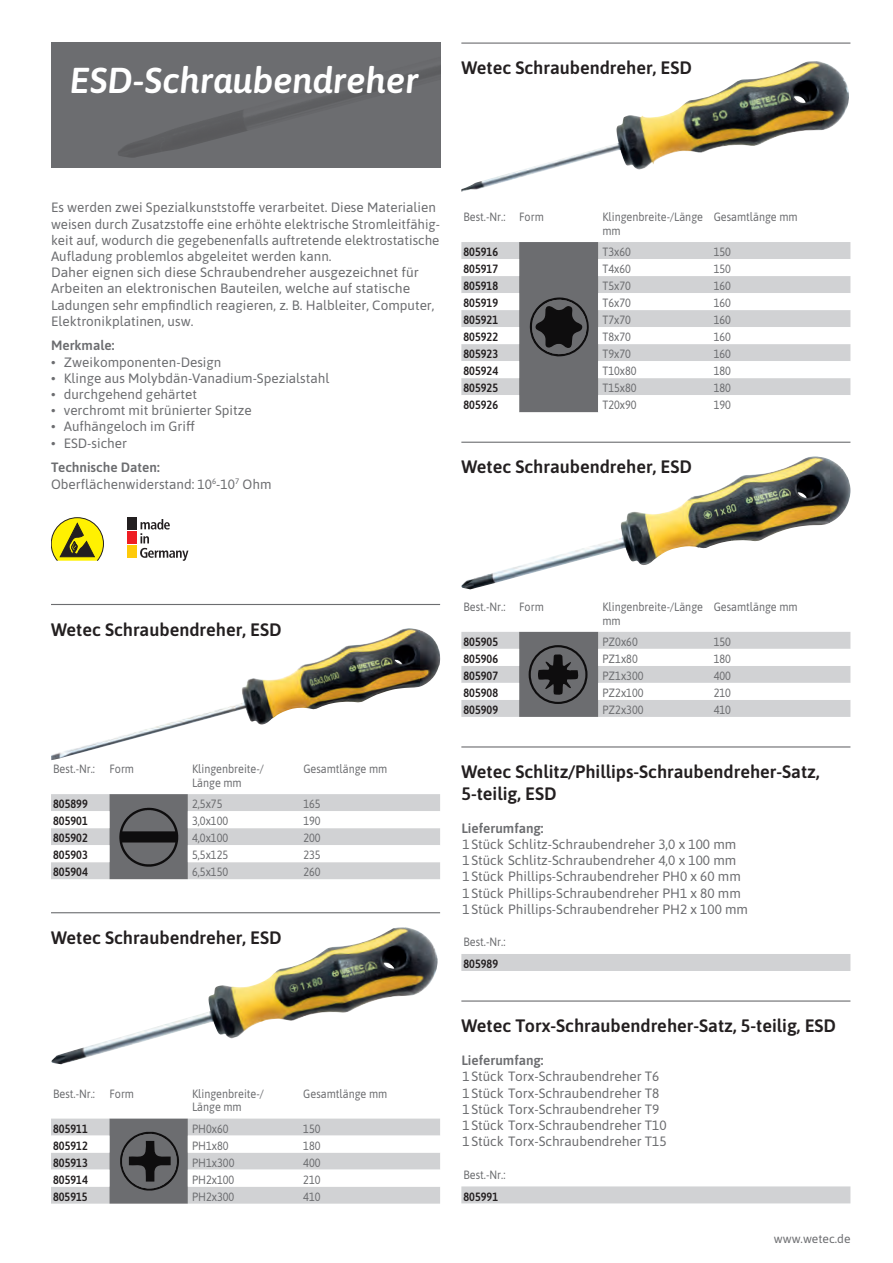
<style>
.page{position:relative;width:893px;height:1263px;background:#fff}
.page>*{position:absolute;margin:0;border:0;box-sizing:border-box;transform-origin:0 0}
.t1{font:italic 600 36px "Asap";color:#fff}
.t2{font:600 18px/21.6px "Asap";color:#231f20}
.t3{font:13.5px/16.2px "Asap";color:#6c6d70}
.t4{font:600 13.5px "Asap";color:#6c6d70}
.t5{font:12px/13.5px "Asap";color:#6c6d70;scale:.9 1}
.t6{font:600 12px "Asap";color:#231f20;scale:.9 1}
.t7{font:12px "Asap";color:#6c6d70}
.s1{font-weight:600}
</style>
<div class="page">
<div style="left:51px;top:43px;width:389px;height:125px;background:#6c6d70"></div>
<svg style="left:51px;top:517px;width:53px;height:44px;background:#c5bc33"></svg>
<img style="left:51px;top:628px;width:389px;height:132px">
<hr style="left:51px;top:604px;width:389px;height:1px;background:#6c6d70">
<svg style="left:51px;top:794px;width:389px;height:85px"></svg>
<img style="left:51px;top:927px;width:387px;height:137px">
<hr style="left:51px;top:912px;width:389px;height:1px;background:#6c6d70">
<svg style="left:51px;top:1118px;width:389px;height:86px"></svg>
<div style="left:461px;top:242px;width:389px;height:17px;background:#d1d2d4"></div>
<svg style="left:461px;top:276px;width:389px;height:119px;fill:#d1d2d4"></svg>
<img style="left:461px;top:61px;width:388px;height:131px">
<hr style="left:461px;top:43px;width:389px;height:1px;background:#6c6d70">
<svg style="left:519px;top:242px;width:79px;height:170px;background:#616264"></svg>
<div style="left:461px;top:954px;width:389px;height:17px;background:#d1d2d4"></div>
<hr style="left:461px;top:746px;width:389px;height:1px;background:#6c6d70">
<img style="left:461px;top:456px;width:389px;height:133px">
<hr style="left:461px;top:442px;width:389px;height:1px;background:#6c6d70">
<svg style="left:461px;top:632px;width:389px;height:85px"></svg>
<div style="left:461px;top:1186px;width:389px;height:17px;background:#d1d2d4"></div>
<hr style="left:461px;top:1000px;width:389px;height:1px;background:#6c6d70">
<svg style="left:140px;top:519px;width:48px;height:42px"></svg>
<div style="left:127px;top:517px;width:9px;height:12px;background:#231f20"></div>
<div style="left:127px;top:531px;width:9px;height:12px;background:#ee1d23"></div>
<div style="left:127px;top:545px;width:9px;height:12px;background:#feca0a"></div>
<h1 class="t1" style="left:70px;top:56px;width:350px">ESD-Schraubendreher</h1>
<h2 class="t2" style="left:461px;top:56px;width:232px">Wetec Schraubendreher, ESD</h2>
<p class="t3" style="left:51px;top:199px;width:391px">Es werden zwei Spezialkunststoffe verarbeitet. Diese Materialien weisen durch Zusatzstoffe eine erhöhte elektrische Stromleitfähig&shy;keit auf, wodurch die gegebenenfalls auftretende elektrostatische Aufladung problemlos abgeleitet werden kann.<br>Daher eignen sich diese Schraubendreher ausgezeichnet für Arbeiten an elektronischen Bauteilen, welche auf statische Ladungen sehr empfindlich reagieren, z. B. Halbleiter, Computer, Elektronikplatinen, usw.</p>
<p class="t4" style="left:51px;top:336px;width:65px">Merkmale:</p>
<p class="t3" style="left:51px;top:353px;width:172px">• Zweikomponenten-Design</p>
<p class="t3" style="left:51px;top:369px;width:280px">• Klinge aus Molybdän-Vanadium-Spezialstahl</p>
<p class="t3" style="left:51px;top:385px;width:148px">• durchgehend gehärtet</p>
<p class="t3" style="left:51px;top:402px;width:202px">• verchromt mit brünierter Spitze</p>
<p class="t3" style="left:51px;top:418px;width:145px">• Aufhängeloch im Griff</p>
<p class="t3" style="left:51px;top:434px;width:78px">• ESD-sicher</p>
<p class="t3" style="left:51px;top:459px;width:222px"><span class="s1">Technische Daten:<br></span>Oberflächenwiderstand: 10<sup>6</sup>-10<sup>7</sup> Ohm</p>
<p class="t5" style="left:463px;top:210px;width:91px">Best.-Nr.: Form</p>
<p class="t5" style="left:602px;top:210px;width:113px">Klingenbreite-/Länge mm</p>
<p class="t5" style="left:714px;top:210px;width:95px">Gesamtlänge mm</p>
<p class="t6" style="left:463px;top:243px;width:40px">805916</p>
<p class="t5" style="left:602px;top:245px;width:33px">T3x60</p>
<p class="t5" style="left:714px;top:245px;width:21px">150</p>
<p class="t6" style="left:463px;top:260px;width:40px">805917</p>
<p class="t5" style="left:602px;top:262px;width:33px">T4x60</p>
<p class="t5" style="left:714px;top:262px;width:21px">150</p>
<p class="t6" style="left:463px;top:277px;width:40px">805918</p>
<p class="t5" style="left:602px;top:279px;width:33px">T5x70</p>
<p class="t5" style="left:714px;top:279px;width:21px">160</p>
<p class="t6" style="left:463px;top:294px;width:40px">805919</p>
<p class="t5" style="left:602px;top:296px;width:33px">T6x70</p>
<p class="t5" style="left:714px;top:296px;width:21px">160</p>
<p class="t6" style="left:463px;top:311px;width:40px">805921</p>
<p class="t5" style="left:602px;top:313px;width:33px">T7x70</p>
<p class="t5" style="left:714px;top:313px;width:21px">160</p>
<p class="t6" style="left:463px;top:328px;width:40px">805922</p>
<p class="t5" style="left:602px;top:330px;width:33px">T8x70</p>
<p class="t5" style="left:714px;top:330px;width:21px">160</p>
<p class="t6" style="left:463px;top:345px;width:40px">805923</p>
<p class="t5" style="left:602px;top:347px;width:33px">T9x70</p>
<p class="t5" style="left:714px;top:347px;width:21px">160</p>
<p class="t6" style="left:463px;top:362px;width:40px">805924</p>
<p class="t5" style="left:602px;top:364px;width:40px">T10x80</p>
<p class="t5" style="left:714px;top:364px;width:21px">180</p>
<p class="t6" style="left:463px;top:379px;width:40px">805925</p>
<p class="t5" style="left:602px;top:381px;width:40px">T15x80</p>
<p class="t5" style="left:714px;top:381px;width:21px">180</p>
<p class="t6" style="left:463px;top:396px;width:40px">805926</p>
<p class="t5" style="left:602px;top:398px;width:40px">T20x90</p>
<p class="t5" style="left:714px;top:398px;width:21px">190</p>
<h2 class="t2" style="left:461px;top:455px;width:232px">Wetec Schraubendreher, ESD</h2>
<h2 class="t2" style="left:51px;top:617px;width:232px">Wetec Schraubendreher, ESD</h2>
<p class="t5" style="left:53px;top:762px;width:91px">Best.-Nr.: Form</p>
<p class="t5" style="left:192px;top:762px;width:81px">Klingenbreite-/<br>Länge mm</p>
<p class="t5" style="left:303px;top:762px;width:95px">Gesamtlänge mm</p>
<p class="t6" style="left:53px;top:795px;width:40px">805899</p>
<p class="t5" style="left:192px;top:797px;width:35px">2,5x75</p>
<p class="t5" style="left:303px;top:797px;width:21px">165</p>
<p class="t6" style="left:53px;top:812px;width:40px">805901</p>
<p class="t5" style="left:192px;top:814px;width:42px">3,0x100</p>
<p class="t5" style="left:303px;top:814px;width:21px">190</p>
<p class="t6" style="left:53px;top:829px;width:40px">805902</p>
<p class="t5" style="left:192px;top:831px;width:42px">4,0x100</p>
<p class="t5" style="left:303px;top:831px;width:21px">200</p>
<p class="t6" style="left:53px;top:846px;width:40px">805903</p>
<p class="t5" style="left:192px;top:848px;width:42px">5,5x125</p>
<p class="t5" style="left:303px;top:848px;width:21px">235</p>
<p class="t6" style="left:53px;top:863px;width:40px">805904</p>
<p class="t5" style="left:192px;top:865px;width:42px">6,5x150</p>
<p class="t5" style="left:303px;top:865px;width:21px">260</p>
<h2 class="t2" style="left:51px;top:926px;width:232px">Wetec Schraubendreher, ESD</h2>
<p class="t5" style="left:53px;top:1086px;width:91px">Best.-Nr.: Form</p>
<p class="t5" style="left:192px;top:1086px;width:81px">Klingenbreite-/<br>Länge mm</p>
<p class="t5" style="left:303px;top:1086px;width:95px">Gesamtlänge mm</p>
<p class="t6" style="left:53px;top:1120px;width:40px">805911</p>
<p class="t5" style="left:192px;top:1121px;width:42px">PH0x60</p>
<p class="t5" style="left:303px;top:1121px;width:21px">150</p>
<p class="t6" style="left:53px;top:1137px;width:40px">805912</p>
<p class="t5" style="left:192px;top:1138px;width:42px">PH1x80</p>
<p class="t5" style="left:303px;top:1138px;width:21px">180</p>
<p class="t6" style="left:53px;top:1154px;width:40px">805913</p>
<p class="t5" style="left:192px;top:1155px;width:49px">PH1x300</p>
<p class="t5" style="left:303px;top:1155px;width:21px">400</p>
<p class="t6" style="left:53px;top:1171px;width:40px">805914</p>
<p class="t5" style="left:192px;top:1172px;width:49px">PH2x100</p>
<p class="t5" style="left:303px;top:1172px;width:21px">210</p>
<p class="t6" style="left:53px;top:1188px;width:40px">805915</p>
<p class="t5" style="left:192px;top:1189px;width:49px">PH2x300</p>
<p class="t5" style="left:303px;top:1189px;width:21px">410</p>
<p class="t5" style="left:463px;top:600px;width:91px">Best.-Nr.: Form</p>
<p class="t5" style="left:602px;top:600px;width:113px">Klingenbreite-/Länge mm</p>
<p class="t5" style="left:714px;top:600px;width:95px">Gesamtlänge mm</p>
<p class="t6" style="left:463px;top:633px;width:40px">805905</p>
<p class="t5" style="left:602px;top:634px;width:41px">PZ0x60</p>
<p class="t5" style="left:714px;top:634px;width:21px">150</p>
<p class="t6" style="left:463px;top:650px;width:40px">805906</p>
<p class="t5" style="left:602px;top:651px;width:41px">PZ1x80</p>
<p class="t5" style="left:714px;top:651px;width:21px">180</p>
<p class="t6" style="left:463px;top:667px;width:40px">805907</p>
<p class="t5" style="left:602px;top:668px;width:47px">PZ1x300</p>
<p class="t5" style="left:714px;top:668px;width:21px">400</p>
<p class="t6" style="left:463px;top:684px;width:40px">805908</p>
<p class="t5" style="left:602px;top:685px;width:47px">PZ2x100</p>
<p class="t5" style="left:714px;top:685px;width:21px">210</p>
<p class="t6" style="left:463px;top:701px;width:40px">805909</p>
<p class="t5" style="left:602px;top:702px;width:47px">PZ2x300</p>
<p class="t5" style="left:714px;top:702px;width:21px">410</p>
<h2 class="t2" style="left:461px;top:760px;width:360px">Wetec Schlitz/Phillips-Schraubendreher-Satz,<br>5-teilig, ESD</h2>
<p class="t4" style="left:461px;top:818px;width:84px">Lieferumfang:</p>
<p class="t3" style="left:463px;top:835px;width:287px">1Stück Schlitz-Schraubendreher 3,0 x 100 mm 1Stück Schlitz-Schraubendreher 4,0 x 100 mm 1Stück Phillips-Schraubendreher PH0 x 60 mm 1Stück Phillips-Schraubendreher PH1 x 80 mm 1Stück Phillips-Schraubendreher PH2 x 100 mm</p>
<p class="t5" style="left:463px;top:934px;width:48px">Best.-Nr.:</p>
<p class="t6" style="left:463px;top:955px;width:40px">805989</p>
<h2 class="t2" style="left:461px;top:1014px;width:376px">Wetec Torx-Schraubendreher-Satz, 5-teilig, ESD</h2>
<p class="t4" style="left:461px;top:1051px;width:84px">Lieferumfang:</p>
<p class="t3" style="left:463px;top:1068px;width:206px">1Stück Torx-Schraubendreher T6<br>1Stück Torx-Schraubendreher T8<br>1Stück Torx-Schraubendreher T9<br>1Stück Torx-Schraubendreher T10<br>1Stück Torx-Schraubendreher T15</p>
<p class="t5" style="left:463px;top:1167px;width:48px">Best.-Nr.:</p>
<p class="t6" style="left:463px;top:1188px;width:40px">805991</p>
<p class="t7" style="left:774px;top:1231px;width:78px">www.wetec.de</p>
</div>
